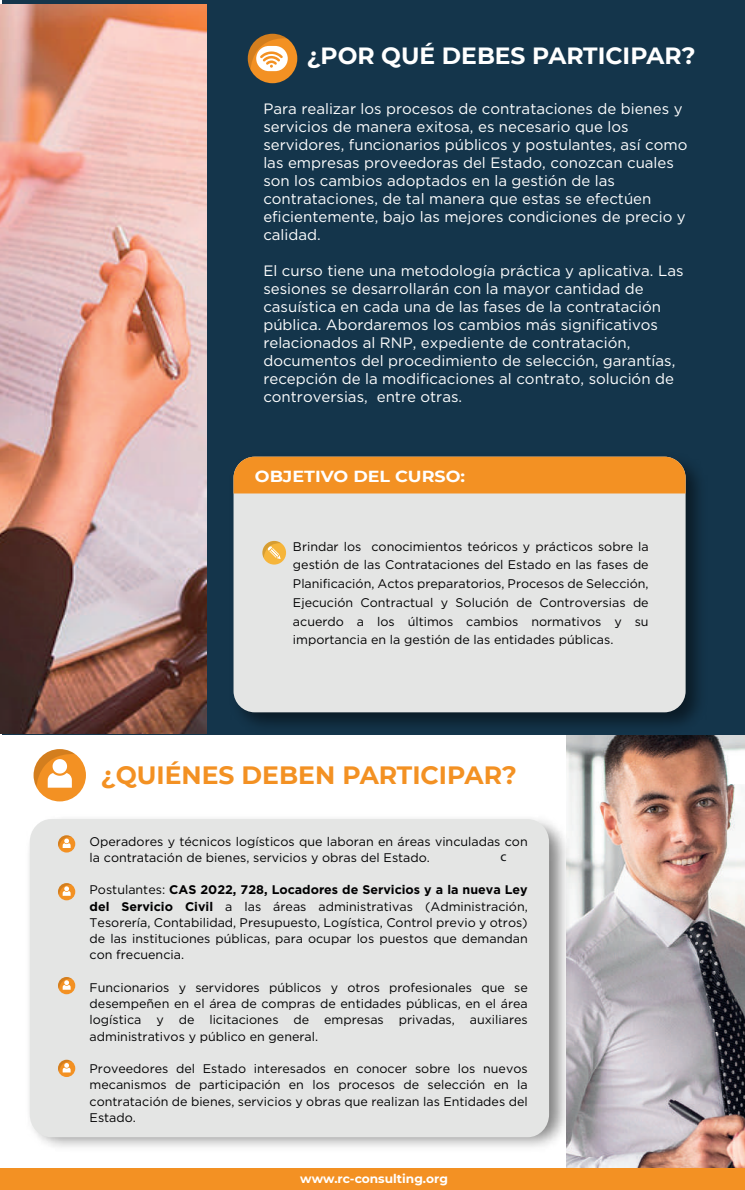
<style>
.page{position:relative;width:745px;height:1190px;background:#fff}
.page>*{position:absolute;margin:0;border:0;box-sizing:border-box;transform-origin:0 0}
.t1{font:700 25px "Montserrat";color:#f39123}
.t2{font:700 23.38px "Montserrat";color:#fff}
.t3{font:700 16px "Montserrat";color:#fff;scale:1.09 1}
.t4{font:15px/18px "Gotham";color:#fff}
.t5{font:13.5px "Myriad Pro";color:#0f1214}
.t6{font:12.5px/16.2px "Gotham";color:#000001;text-align:justify}
.t7{font:700 12.25px "Montserrat";color:#fff}
.s1{font-weight:700}
</style>
<div class="page">
<img style="left:566px;top:734px;width:178px;height:433px">
<div style="left:2px;top:0;width:742px;height:734px;background:#14354b"></div>
<div style="left:247px;top:34px;width:50px;height:49px;background:#f39123;border-radius:50%"></div>
<svg style="left:256px;top:46px;width:31px;height:25px"></svg>
<svg style="left:248px;top:34px;width:39px;height:36px"></svg>
<img style="left:223px;top:465px;width:490px;height:275px">
<div style="left:233px;top:456px;width:452px;height:256px;background:#e4e5e4;border-radius:21px"></div>
<div style="left:233px;top:456px;width:452px;height:37px;background:#f39123"></div>
<div style="left:0;top:1167px;width:744px;height:22px;background:#f39123"></div>
<img style="left:29px;top:808px;width:547px;height:349px">
<div style="left:30px;top:819px;width:518px;height:318px;background:#e4e5e4;border-radius:22px"></div>
<div style="left:34px;top:749px;width:52px;height:52px;background:#f39123;border-radius:50%"></div>
<svg style="left:34px;top:749px;width:41px;height:38px"></svg>
<div style="left:58px;top:835px;width:17px;height:17px;background:#f39123;border-radius:50%"></div>
<svg style="left:58px;top:835px;width:14px;height:13px"></svg>
<svg style="left:58px;top:883px;width:17px;height:17px"></svg>
<svg style="left:58px;top:883px;width:14px;height:12px"></svg>
<div style="left:58px;top:976px;width:17px;height:18px;background:#f39123;border-radius:50%"></div>
<svg style="left:58px;top:976px;width:14px;height:18px"></svg>
<svg style="left:58px;top:1059px;width:17px;height:17px"></svg>
<svg style="left:58px;top:1059px;width:14px;height:13px"></svg>
<img style="left:0;top:4px;width:206px;height:729px">
<div style="left:262px;top:541px;width:24px;height:23px;background:#f6b53a;border-radius:50%"></div>
<svg style="left:262px;top:541px;width:19px;height:18px"></svg>
<h2 class="t2" style="left:306px;top:39px;width:390px">¿POR QUÉ DEBES PARTICIPAR?</h2>
<p class="t4" style="left:263px;top:99px;width:425px">Para realizar los procesos de contrataciones de bienes y servicios de manera exitosa, es necesario que los servidores, funcionarios públicos y postulantes, así como las empresas proveedoras del Estado, conozcan cuales son los cambios adoptados en la gestión de las contrataciones, de tal manera que estas se efectúen eficientemente, bajo las mejores condiciones de precio y calidad.</p>
<p class="t4" style="left:263px;top:261px;width:421px">El curso tiene una metodología práctica y aplicativa. Las sesiones se desarrollarán con la mayor cantidad de casuística en cada una de las fases de la contratación pública. Abordaremos los cambios más significativos relacionados al RNP, expediente de contratación, documentos del procedimiento de selección, garantías, recepción de la modificaciones al contrato, solución de controversias, entre otras.</p>
<p class="t3" style="left:255px;top:464px;width:194px">OBJETIVO DEL CURSO:</p>
<p class="t6" style="left:293px;top:536px;width:357px;line-height:18.8px">Brindar los conocimientos teóricos y prácticos sobre la gestión de las Contrataciones del Estado en las fases de Planificación, Actos preparatorios, Procesos de Selección, Ejecución Contractual y Solución de Controversias de acuerdo a los últimos cambios normativos y su importancia en la gestión de las entidades públicas.</p>
<h1 class="t1" style="left:101px;top:757px;width:417px">¿QUIÉNES DEBEN PARTICIPAR?</h1>
<p class="t6" style="left:90px;top:832px;width:439px">Operadores y técnicos logísticos que laboran en áreas vinculadas con la contratación de bienes, servicios y obras del Estado.</p>
<p class="t6" style="left:90px;top:881px;width:439px">Postulantes: <span class="s1">CAS 2022, 728, Locadores de Servicios y a la nueva Ley del Servicio Civil</span> a las áreas administrativas (Administración, Tesorería, Contabilidad, Presupuesto, Logística, Control previo y otros) de las instituciones públicas, para ocupar los puestos que demandan con frecuencia.</p>
<p class="t6" style="left:90px;top:978px;width:439px">Funcionarios y servidores públicos y otros profesionales que se desempeñen en el área de compras de entidades públicas, en el área logística y de licitaciones de empresas privadas, auxiliares administrativos y público en general.</p>
<p class="t6" style="left:90px;top:1060px;width:439px">Proveedores del Estado interesados en conocer sobre los nuevos mecanismos de participación en los procesos de selección en la contratación de bienes, servicios y obras que realizan las Entidades del Estado.</p>
<p class="t5" style="left:500px;top:848px;width:8px">c</p>
<p class="t7" style="left:300px;top:1169px;width:149px">www.rc-consulting.org</p>
</div>
